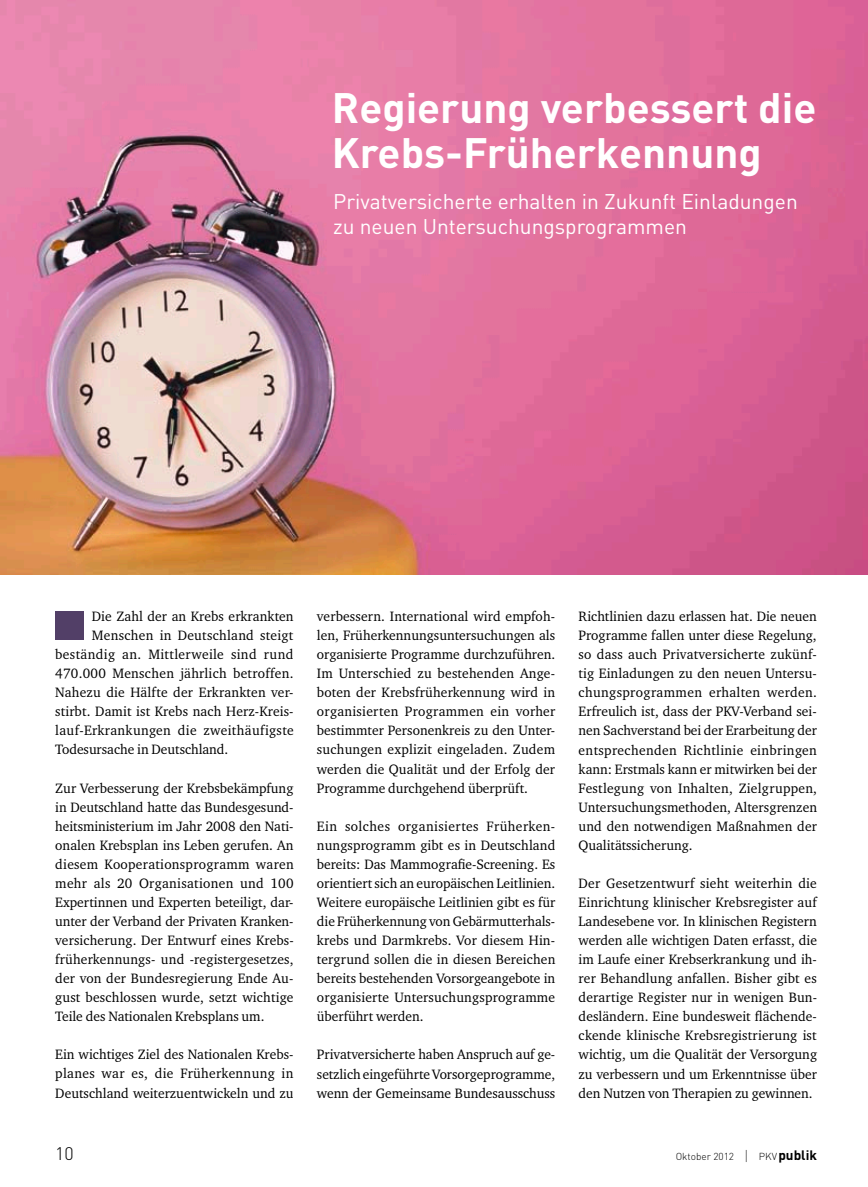
<style>
.page{position:relative;width:868px;height:1187px;background:#fff}
.page>*{position:absolute;margin:0;border:0;box-sizing:border-box;transform-origin:0 0}
.t1{font:700 42px/44.8px "DINOT";color:#fff}
.t2{font:21px/25.2px "DINOT";color:#fff}
.t3{font:300 18px "DINOT";color:#000}
.t4{font:13.95px/19px "Charter ITC Std";letter-spacing:.01em;color:#000;text-align:justify}
.t5{font:300 10.05px "DINOT";color:#000}
.s1{font-size:14.1px}
.s2{font-weight:700;font-size:13.5px}
</style>
<div class="page">
<img style="left:0;top:0;width:867px;height:574px">
<div style="left:55px;top:611px;width:29px;height:29px;background:#523f67"></div>
<h1 class="t1" style="left:332px;top:84px;width:486px">Regierung verbessert die<br>Krebs-Früherkennung</h1>
<h2 class="t2" style="left:333px;top:188px;width:466px">Privatversicherte erhalten in Zukunft Einladungen zu neuen U ntersuchungsprogrammen</h2>
<p class="t4" style="left:92px;top:606px;width:203px">Die Zahl der an Krebs erkrankten</p>
<p class="t4" style="left:92px;top:625px;width:203px">Menschen in Deutschland steigt</p>
<p class="t4" style="left:55px;top:644px;width:239px">beständig an. Mittlerweile sind rund</p>
<p class="t4" style="left:55px;top:663px;width:240px">470.000 Menschen jährlich betroffen.</p>
<p class="t4" style="left:55px;top:682px;width:240px">Nahezu die Hälfte der Erkrankten ver-</p>
<p class="t4" style="left:55px;top:701px;width:240px">stirbt. Damit ist Krebs nach Herz-Kreis-</p>
<p class="t4" style="left:55px;top:720px;width:240px">lauf-Erkrankungen die zweithäufigste</p>
<p class="t4" style="left:55px;top:739px;width:174px">Todesursache in Deutschland.</p>
<p class="t4" style="left:55px;top:778px;width:240px">Zur Verbesserung der Krebsbekämpfung in Deutschland hatte das Bundesgesund&shy;heitsministerium im Jahr 2008 den Nati&shy;onalen Krebsplan ins Leben gerufen. An diesem Kooperationsprogramm waren mehr als 20 Organisationen und 100<br>Expertinnen und Experten beteiligt, dar&shy;unter der Verband der Privaten Kranken&shy;versicherung. Der Entwurf eines Krebs&shy;früherkennungs- und -registergesetzes, der von der Bundesregierung Ende Au&shy;gust beschlossen wurde, setzt wichtige Teile des Nationalen Krebsplans um.</p>
<p class="t4" style="left:55px;top:1044px;width:240px">Ein wichtiges Ziel des Nationalen Krebs&shy;planes war es, die Früherkennung in Deutschland weiterzuentwickeln und zu</p>
<p class="t4" style="left:317px;top:606px;width:240px">verbessern. International wird empfoh&shy;len, Früherkennungsuntersuchungen als organisierte Programme durchzuführen.<br>Im Unterschied zu bestehenden Ange&shy;boten der Krebsfrüherkennung wird in organisierten Programmen ein vorher bestimmter Personenkreis zu den Unter&shy;suchungen explizit eingeladen. Zudem werden die Qualität und der Erfolg der Programme durchgehend überprüft.</p>
<p class="t4" style="left:317px;top:816px;width:240px">Ein solches organisiertes Früherken&shy;nungsprogramm gibt es in Deutschland bereits: Das Mammografie-Screening. Es orientiert sich an europäischen Leitlinien.<br>Weitere europäische Leitlinien gibt es für die Früherkennung von Gebärmutterhals&shy;krebs und Darmkrebs. Vor diesem Hin&shy;tergrund sollen die in diesen Bereichen bereits bestehenden Vorsorgeangebote in organisierte Untersuchungsprogramme überführt werden.</p>
<p class="t4" style="left:317px;top:1044px;width:240px">Privatversicherte haben Anspruch auf ge&shy;setzlich eingeführte Vorsorgeprogramme, wenn der Gemeinsame Bundesausschuss</p>
<p class="t4" style="left:578px;top:606px;width:240px">Richtlinien dazu erlassen hat. Die neuen Programme fallen unter diese Regelung, so dass auch Privatversicherte zukünf&shy;tig Einladungen zu den neuen Untersu&shy;chungsprogrammen erhalten werden.<br>Erfreulich ist, dass der PKV-Verband sei&shy;nen Sachverstand bei der Erarbeitung der entsprechenden Richtlinie einbringen kann: Erstmals kann er mitwirken bei der Festlegung von Inhalten, Zielgruppen, Untersuchungsmethoden, Altersgrenzen und den notwendigen Maßnahmen der Qualitätssicherung.</p>
<p class="t4" style="left:578px;top:873px;width:240px">Der Gesetzentwurf sieht weiterhin die Einrichtung klinischer Krebsregister auf Landesebene vor. In klinischen Registern werden alle wichtigen Daten erfasst, die im Laufe einer Krebserkrankung und ih&shy;rer Behandlung anfallen. Bisher gibt es derartige Register nur in wenigen Bun&shy;desländern. Eine bundesweit flächende&shy;ckende klinische Krebsregistrierung ist wichtig, um die Qualität der Versorgung zu verbessern und um Erkenntnisse über den Nutzen von Therapien zu gewinnen.</p>
<p class="t3" style="left:55px;top:1141px;width:20px">10</p>
<p class="t5" style="left:675px;top:1149px;width:143px">Oktober 2012 <span class="s1">|</span> pkv <span class="s2">publik</span></p>
</div>
